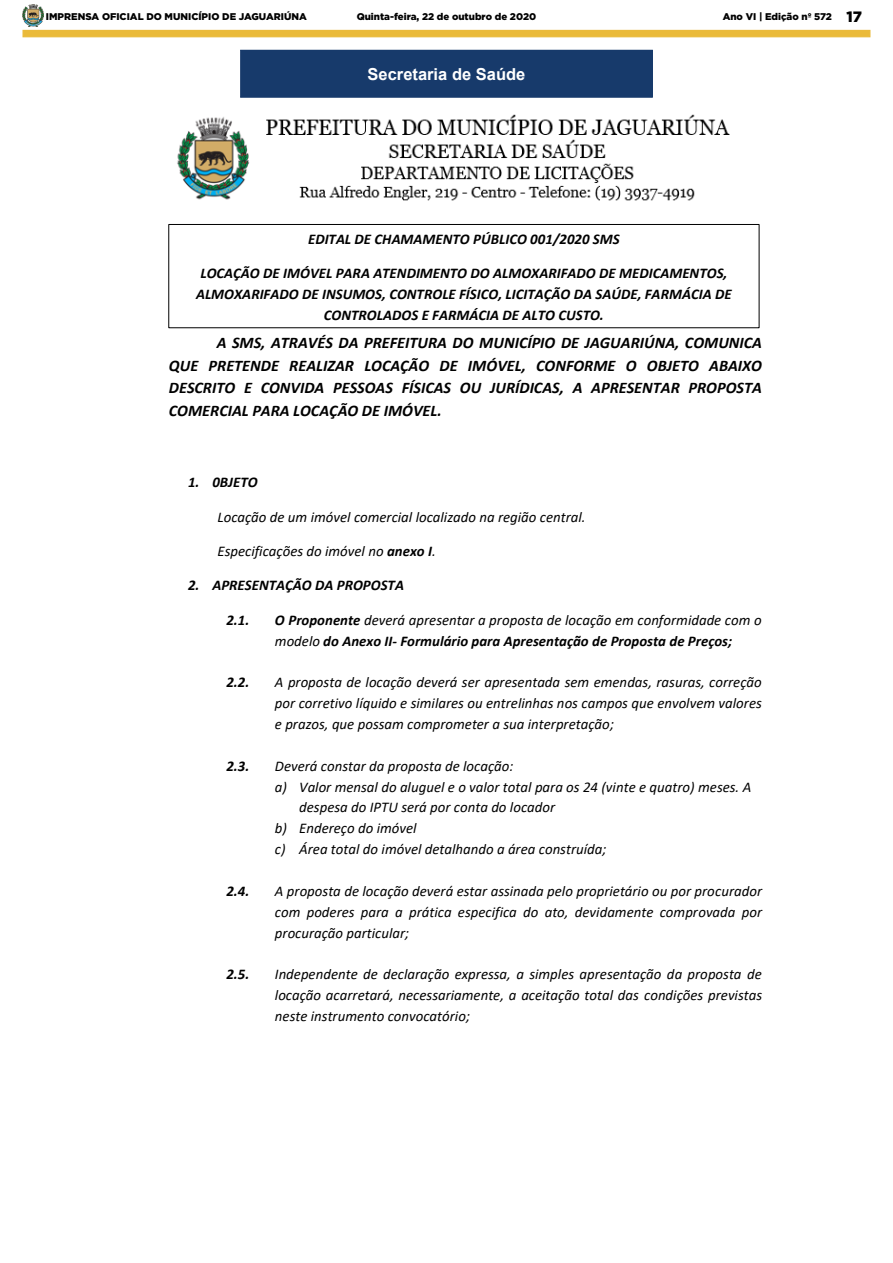
<style>
.page{position:relative;width:893px;height:1263px;background:#fff}
.page>*{position:absolute;margin:0;border:0;box-sizing:border-box;transform-origin:0 0}
.t1{font:700 16.5px "Arial";color:#fff}
.t2{font:italic 700 16.2px/22.8px "Calibri";color:#000;text-align:justify}
.t3{font:italic 14.85px/20.9px "Calibri";color:#000;text-align:justify}
.t4{font:italic 700 14.85px/20.9px "Calibri";color:#000}
.t5{font:900 9.75px "Gotham";color:#000}
.s1{font-size:15px}
.s2{font-weight:700}
.s3{font-weight:400}
</style>
<div class="page">
<div style="left:22px;top:30px;width:848px;height:7px;background:#eaba39"></div>
<img style="left:22px;top:5px;width:21px;height:22px">
<div style="left:241px;top:50px;width:411px;height:47px;background:#173a6b"></div>
<div style="left:240px;top:50px;width:413px;height:48px;border:1px solid #173a6b"></div>
<img style="left:177px;top:114px;width:553px;height:87px">
<div style="left:168px;top:224px;width:591px;height:104px;border:1px solid #000"></div>
<p class="t5" style="left:46px;top:10px;width:262px">IMPRENSA OFICIAL DO MUNICÍPIO DE JAGUARIÚNA</p>
<p class="t5" style="left:357px;top:10px;width:181px">Quinta-feira, 22 de outubro de 2020</p>
<p class="t5" style="left:723px;top:10px;width:141px">Ano VI | Edição nº 572 <span class="s1">17</span></p>
<p class="t1" style="left:368px;top:62px;width:159px">Secretaria de Saúde</p>
<p class="t4" style="left:308px;top:228px;width:313px">EDITAL DE CHAMAMENTO PÚBLICO 001/2020 SMS</p>
<p class="t4" style="left:196px;top:262px;width:537px;text-align:center">LOCAÇÃO DE IMÓVEL PARA ATENDIMENTO DO ALMOXARIFADO DE MEDICAMENTOS,<br>ALMOXARIFADO DE INSUMOS, CONTROLE FÍSICO, LICITAÇÃO DA SAÚDE, FARMÁCIA DE<br>CONTROLADOS E FARMÁCIA DE ALTO CUSTO.</p>
<p class="t2" style="left:169px;top:331px;width:595px;text-indent:48px">A SMS, ATRAVÉS DA PREFEITURA DO MUNICÍPIO DE JAGUARIÚNA, COMUNICA QUE PRETENDE REALIZAR LOCAÇÃO DE IMÓVEL, CONFORME O OBJETO ABAIXO DESCRITO E CONVIDA PESSOAS FÍSICAS OU JURÍDICAS, A APRESENTAR PROPOSTA COMERCIAL PARA LOCAÇÃO DE IMÓVEL.</p>
<p class="t4" style="left:188px;top:472px;width:71px">1. 0BJETO</p>
<p class="t3" style="left:217px;top:506px;width:370px">Locação de um imóvel comercial localizado na região central.</p>
<p class="t3" style="left:218px;top:540px;width:220px">Especificações do imóvel no <span class="s2">anexo I</span>.</p>
<p class="t4" style="left:188px;top:575px;width:217px">2. APRESENTAÇÃO DA PROPOSTA</p>
<p class="t4" style="left:226px;top:609px;width:24px">2.1.</p>
<p class="t4" style="left:275px;top:609px;width:488px">O Proponente <span class="s3">deverá apresentar a proposta de locação em conformidade com o modelo</span> do Anexo II- Formulário para Apresentação de Proposta de Preços;</p>
<p class="t4" style="left:226px;top:671px;width:24px">2.2.</p>
<p class="t3" style="left:275px;top:671px;width:488px">A proposta de locação deverá ser apresentada sem emendas, rasuras, correção por corretivo líquido e similares ou entrelinhas nos campos que envolvem valores e prazos, que possam comprometer a sua interpretação;</p>
<p class="t4" style="left:226px;top:755px;width:24px">2.3.</p>
<p class="t3" style="left:275px;top:755px;width:240px">Deverá constar da proposta de locação:</p>
<p class="t3" style="left:275px;top:776px;width:478px">a) Valor mensal do aluguel e o valor total para os 24 (vinte e quatro) meses. A</p>
<p class="t3" style="left:299px;top:796px;width:257px">despesa do IPTU será por conta do locador</p>
<p class="t3" style="left:275px;top:817px;width:143px">b) Endereço do imóvel</p>
<p class="t3" style="left:275px;top:838px;width:333px">c) Área total do imóvel detalhando a área construída;</p>
<p class="t4" style="left:226px;top:880px;width:24px">2.4.</p>
<p class="t3" style="left:275px;top:880px;width:489px">A proposta de locação deverá estar assinada pelo proprietário ou por procurador com poderes para a prática especifica do ato, devidamente comprovada por procuração particular;</p>
<p class="t4" style="left:226px;top:963px;width:24px">2.5.</p>
<p class="t3" style="left:275px;top:963px;width:489px">Independente de declaração expressa, a simples apresentação da proposta de locação acarretará, necessariamente, a aceitação total das condições previstas neste instrumento convocatório;</p>
</div>
